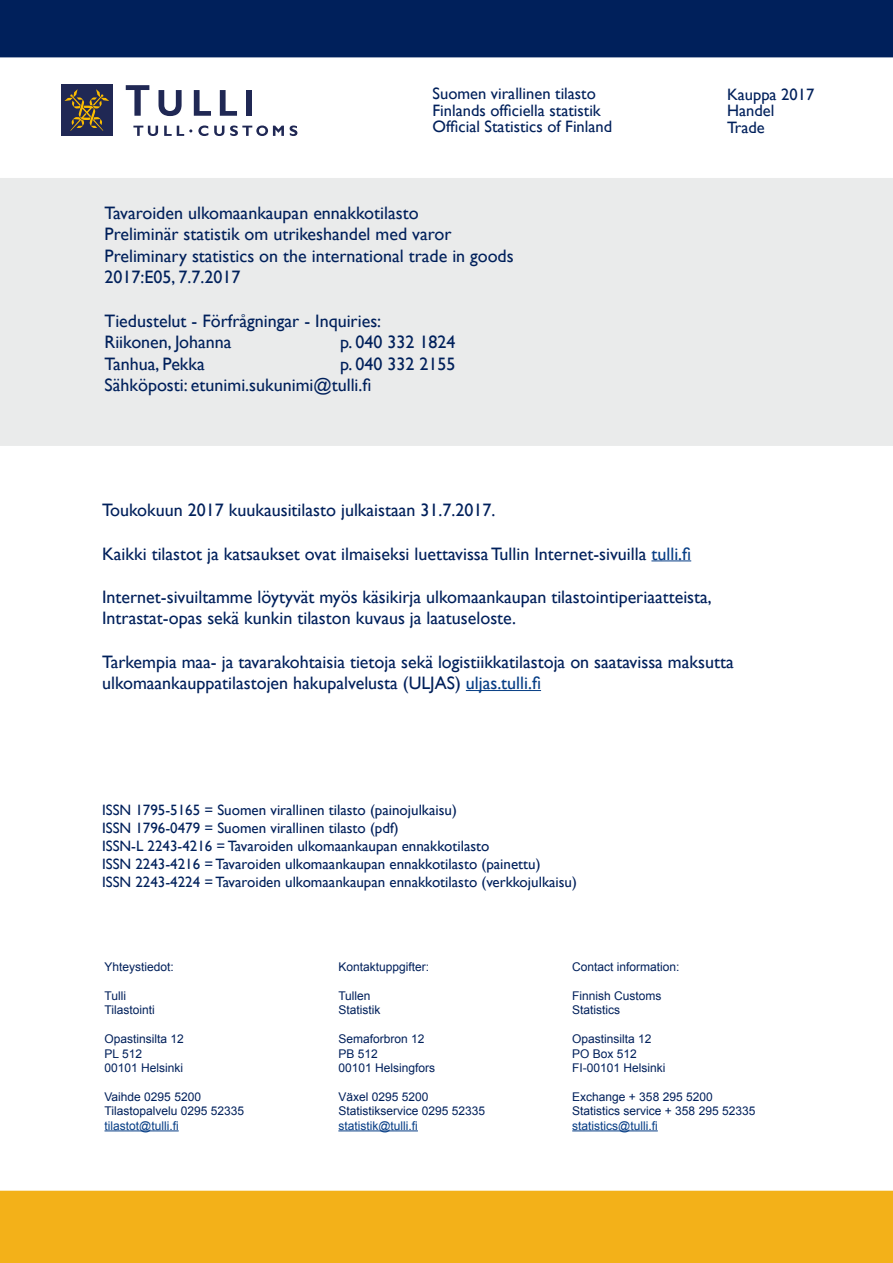
<style>
.page{position:relative;width:893px;height:1263px;background:#fff}
.page>*{position:absolute;margin:0;border:0;box-sizing:border-box;transform-origin:0 0}
.t1{font:18px/21.6px "Gill Sans";color:#00205b}
.t2{font:16.5px/16.5px "Gill Sans";color:#00205b}
.t3{font:15px/18px "Gill Sans";color:#00205b}
.t4{font:12px/14.4px "Arial";color:#00205b}
.t5{font:12px "Arial";color:#063d85}
.s1{color:#063d85}
</style>
<div class="page">
<div style="left:0;top:178px;width:893px;height:268px;background:#eaebeb"></div>
<hr style="left:651px;top:560px;width:40px;height:1px;background:#063d85">
<hr style="left:466px;top:690px;width:75px;height:1px;background:#063d85">
<hr style="left:104px;top:1130px;width:75px;height:1px;background:#063d85">
<hr style="left:572px;top:1130px;width:86px;height:1px;background:#063d85">
<hr style="left:338px;top:1130px;width:80px;height:1px;background:#063d85">
<div style="left:0;top:0;width:893px;height:57px;background:#00205b"></div>
<div style="left:0;top:1191px;width:893px;height:72px;background:#f3b119"></div>
<div style="left:61px;top:84px;width:52px;height:52px;background:#202854"></div>
<svg style="left:64px;top:89px;width:45px;height:42px"></svg>
<div style="left:246px;top:90px;width:6px;height:26px;background:#202854"></div>
<svg style="left:126px;top:85px;width:23px;height:31px"></svg>
<svg style="left:159px;top:90px;width:23px;height:26px"></svg>
<svg style="left:194px;top:90px;width:17px;height:26px"></svg>
<svg style="left:220px;top:90px;width:17px;height:26px"></svg>
<svg style="left:133px;top:126px;width:25px;height:10px"></svg>
<svg style="left:164px;top:126px;width:28px;height:10px"></svg>
<svg style="left:198px;top:125px;width:10px;height:11px"></svg>
<svg style="left:214px;top:126px;width:10px;height:10px"></svg>
<svg style="left:230px;top:125px;width:54px;height:11px"></svg>
<svg style="left:290px;top:125px;width:7px;height:11px"></svg>
<p class="t2" style="left:433px;top:86px;width:181px">Suomen virallinen tilasto<br>Finlands officiella statistik<br>Official Statistics of Finland</p>
<p class="t2" style="left:727px;top:86px;width:89px">Kauppa 2017<br>Handel<br>Trade</p>
<p class="t1" style="left:104px;top:202px;width:411px">Tavaroiden ulkomaankaupan ennakkotilasto<br>Preliminär statistik om utrikeshandel med varor Preliminary statistics on the international trade in goods 2017:E05, 7.7.2017</p>
<p class="t1" style="left:104px;top:310px;width:278px">Tiedustelut - Förfrågningar - Inquiries:<br>Riikonen, Johanna</p>
<p class="t1" style="left:340px;top:332px;width:117px">p. 040 332 1824</p>
<p class="t1" style="left:104px;top:353px;width:353px;text-indent:235px">p. 040 332 2155<br>Sähköposti: etunimi.sukunimi@tulli.fi</p>
<p class="t1" style="left:104px;top:353px;width:102px">Tanhua, Pekka</p>
<p class="t1" style="left:102px;top:500px;width:395px">Toukokuun 2017 kuukausitilasto julkaistaan 31.7.2017.</p>
<p class="t1" style="left:102px;top:543px;width:591px">Kaikki tilastot ja katsaukset ovat ilmaiseksi luettavissa Tullin Internet-sivuilla <span class="s1">tulli.fi</span></p>
<p class="t1" style="left:102px;top:586px;width:611px">Internet-sivuiltamme löytyvät myös käsikirja ulkomaankaupan tilastointiperiaatteista,<br>Intrastat-opas sekä kunkin tilaston kuvaus ja laatuseloste.</p>
<p class="t1" style="left:102px;top:651px;width:633px">Tarkempia maa- ja tavarakohtaisia tietoja sekä logistiikkatilastoja on saatavissa maksutta ulkomaankauppatilastojen hakupalvelusta (ULJAS) <span class="s1">uljas.tulli.fi</span></p>
<p class="t3" style="left:102px;top:801px;width:476px">ISSN 1795-5165 = Suomen virallinen tilasto (painojulkaisu)<br>ISSN 1796-0479 = Suomen virallinen tilasto (pdf)<br>ISSN-L 2243-4216 = Tavaroiden ulkomaankaupan ennakkotilasto<br>ISSN 2243-4216 = Tavaroiden ulkomaankaupan ennakkotilasto (painettu)<br>ISSN 2243-4224 = Tavaroiden ulkomaankaupan ennakkotilasto (verkkojulkaisu)</p>
<p class="t4" style="left:104px;top:960px;width:71px">Yhteystiedot:</p>
<p class="t4" style="left:104px;top:989px;width:52px">Tulli<br>Tilastointi</p>
<p class="t4" style="left:104px;top:1032px;width:81px">Opastinsilta 12<br>PL 512<br>00101 Helsinki</p>
<p class="t4" style="left:104px;top:1089px;width:141px">Vaihde 0295 5200<br>Tilastopalvelu 0295 52335</p>
<p class="t5" style="left:104px;top:1117px;width:76px">tilastot@tulli.fi</p>
<p class="t4" style="left:338px;top:960px;width:92px">Kontaktuppgifter:</p>
<p class="t4" style="left:338px;top:989px;width:44px">Tullen<br>Statistik</p>
<p class="t4" style="left:338px;top:1032px;width:98px">Semaforbron 12<br>PB 512<br>00101 Helsingfors</p>
<p class="t4" style="left:338px;top:1089px;width:148px">Växel 0295 5200<br>Statistikservice 0295 52335</p>
<p class="t5" style="left:338px;top:1117px;width:81px">statistik@tulli.fi</p>
<p class="t4" style="left:572px;top:960px;width:109px">Contact information:</p>
<p class="t4" style="left:572px;top:989px;width:91px">Finnish Customs<br>Statistics</p>
<p class="t4" style="left:572px;top:1032px;width:95px">Opastinsilta 12<br>PO Box 512<br>FI-00101 Helsinki</p>
<p class="t4" style="left:572px;top:1089px;width:185px">Exchange + 358 295 5200<br>Statistics service + 358 295 52335</p>
<p class="t5" style="left:572px;top:1117px;width:87px">statistics@tulli.fi</p>
</div>
